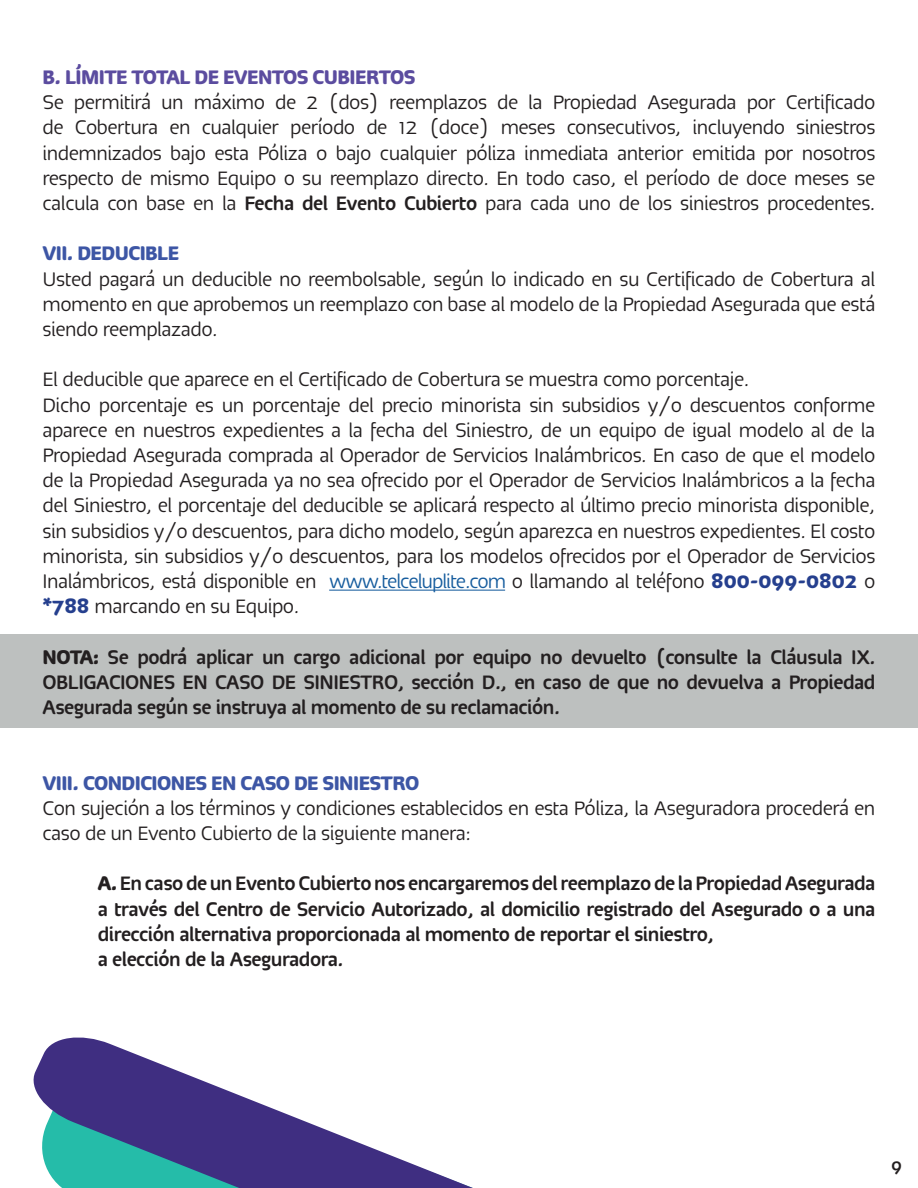
<style>
.page{position:relative;width:918px;height:1188px;background:#fff}
.page>*{position:absolute;margin:0;border:0;box-sizing:border-box;transform-origin:0 0}
.t1{font:21px/25.2px "Telcel Ligera";letter-spacing:-.025em;color:#231f20;text-align:justify}
.t2{font:21px/25.2px "Telcel Media";letter-spacing:-.025em;color:#231f20;text-align:justify}
.t3{font:21px "Telcel Obscura";letter-spacing:-.025em;color:#3d56a5}
.t4{font:21px "Telcel Obscura";letter-spacing:-.025em;color:#5b4c9f}
.t5{font:18px "Telcel Media";color:#231f20}
.s1{font-family:"Telcel Media"}
.s2{color:#175d9e}
.s3{font-family:"Telcel Obscura";color:#253f8e}
.s4{font-family:"Telcel Obscura"}
</style>
<div class="page">
<div style="left:0;top:634px;width:918px;height:93px;background:#bdc0bf"></div>
<hr style="left:329px;top:590px;width:176px;height:1px;background:#175d9e">
<svg style="left:33px;top:1037px;width:440px;height:151px"></svg>
<p class="t4" style="left:43px;top:63px;width:375px">B. LÍMITE TOTAL DE EVENTOS CUBIERTOS</p>
<p class="t1" style="left:43px;top:89px;width:835px">Se permitirá un máximo de 2 (dos) reemplazos de la Propiedad Asegurada por Certificado de Cobertura en cualquier período de 12 (doce) meses consecutivos, incluyendo siniestros indemnizados bajo esta Póliza o bajo cualquier póliza inmediata anterior emitida por nosotros respecto de mismo Equipo o su reemplazo directo. En todo caso, el período de doce meses se calcula con base en la <span class="s1">Fecha del Evento Cubierto</span> para cada uno de los siniestros procedentes.</p>
<p class="t3" style="left:43px;top:240px;width:138px">VII. DEDUCIBLE</p>
<p class="t1" style="left:43px;top:265px;width:835px">Usted pagará un deducible no reembolsable, según lo indicado en su Certificado de Cobertura al momento en que aprobemos un reemplazo con base al modelo de la Propiedad Asegurada que está siendo reemplazado.</p>
<p class="t1" style="left:43px;top:366px;width:835px;text-align:left">El deducible que aparece en el Certificado de Cobertura se muestra como porcentaje.<br>Dicho porcentaje es un porcentaje del precio minorista sin subsidios y/o descuentos conforme aparece en nuestros expedientes a la fecha del Siniestro, de un equipo de igual modelo al de la Propiedad Asegurada comprada al Operador de Servicios Inalámbricos. En caso de que el modelo de la Propiedad Asegurada ya no sea ofrecido por el Operador de Servicios Inalámbricos a la fecha del Siniestro, el porcentaje del deducible se aplicará respecto al último precio minorista disponible, sin subsidios y/o descuentos, para dicho modelo, según aparezca en nuestros expedientes. El costo minorista, sin subsidios y/o descuentos, para los modelos ofrecidos por el Operador de Servicios Inalámbricos, está disponible en <span class="s2">www.telceluplite.com</span> o llamando al teléfono <span class="s3">800-099-0802</span> o <span class="s3">*788</span> marcando en su Equipo.</p>
<p class="t2" style="left:43px;top:643px;width:835px"><span class="s4">NOTA:</span> Se podrá aplicar un cargo adicional por equipo no devuelto (consulte la Cláusula IX.<br>OBLIGACIONES EN CASO DE SINIESTRO, sección D., en caso de que no devuelva a Propiedad Asegurada según se instruya al momento de su reclamación.</p>
<p class="t3" style="left:43px;top:769px;width:378px">VIII. CONDICIONES EN CASO DE SINIESTRO</p>
<p class="t1" style="left:43px;top:795px;width:834px">Con sujeción a los términos y condiciones establecidos en esta Póliza, la Aseguradora procederá en caso de un Evento Cubierto de la siguiente manera:</p>
<p class="t2" style="left:98px;top:870px;width:779px;text-align:left"><span class="s4">A.</span> En caso de un Evento Cubierto nos encargaremos del reemplazo de la Propiedad Asegurada a través del Centro de Servicio Autorizado, al domicilio registrado del Asegurado o a una dirección alternativa proporcionada al momento de reportar el siniestro,<br>a elección de la Aseguradora.</p>
<p class="t5" style="left:891px;top:1154px;width:12px">9</p>
</div>
